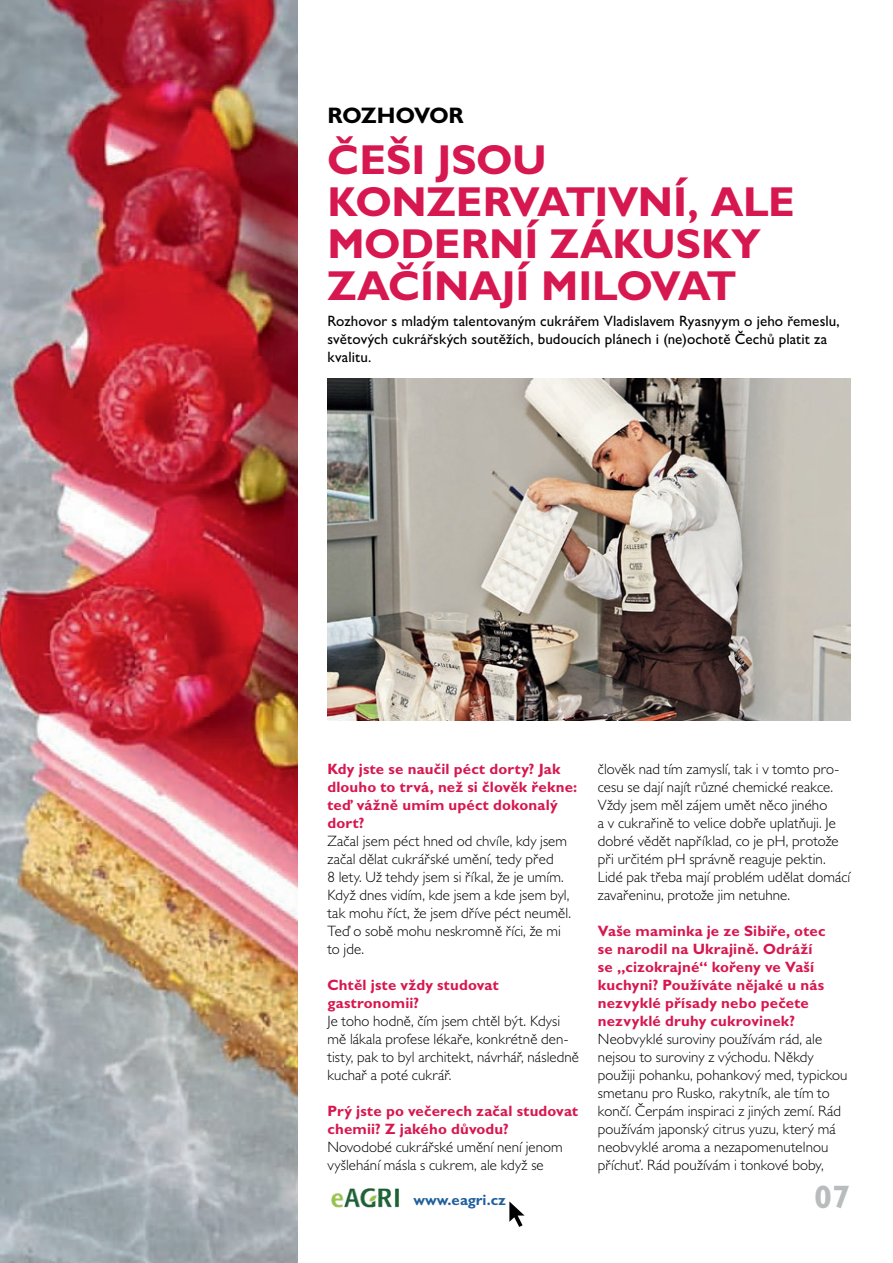
<style>
.page{position:relative;width:893px;height:1263px;background:#fff}
.page>*{position:absolute;margin:0;border:0;box-sizing:border-box;transform-origin:0 0}
.t1{font:700 42px/42px "Gill Sans MT Pro";letter-spacing:-.005em;color:#d7174f}
.t2{font:700 32.55px "Gill Sans MT Pro";color:#b8bcbd}
.t3{font:700 22.5px "Gill Sans MT Pro";letter-spacing:-.01em;color:#000002}
.t4{font:300 15px/18px "Gill Sans MT Pro";letter-spacing:.005em;color:#000002}
.t5{font:700 15px/18px "Gill Sans MT Pro";letter-spacing:.01em;color:#d7174f}
.t6{font:500 15px/18px "Gill Sans MT Pro";letter-spacing:.005em;color:#000002}
.t7{font:700 15px "Gill Sans MT Pro";color:#205f9e}
</style>
<div class="page">
<img style="left:0;top:0;width:298px;height:1263px">
<img style="left:327px;top:378px;width:523px;height:342px">
<img style="left:331px;top:1188px;width:68px;height:20px">
<svg style="left:509px;top:1201px;width:16px;height:26px"></svg>
<h3 class="t3" style="left:327px;top:102px;width:138px">ROZHOVOR</h3>
<h1 class="t1" style="left:327px;top:138px;width:469px">ČEŠI JSOU<br>KONZERVATIVNÍ, ALE<br>MODERNÍ ZÁKUSKY<br>ZAČÍNAJÍ MILOVAT</h1>
<p class="t6" style="left:327px;top:312px;width:514px">Rozhovor s mladým talentovaným cukrářem Vladislavem Ryasnyym o jeho řemeslu, světových cukrářských soutěžích, budoucích plánech i (ne)ochotě Čechů platit za kvalitu.</p>
<p class="t5" style="left:327px;top:760px;width:251px">Kdy jste se naučil péct dorty? Jak dlouho to trvá, než si člověk řekne: teď vážně umím upéct dokonalý dort?</p>
<p class="t4" style="left:327px;top:832px;width:245px">Začal jsem péct hned od chvíle, kdy jsem začal dělat cukrářské umění, tedy před<br>8 lety. Už tehdy jsem si říkal, že je umím.<br>Když dnes vidím, kde jsem a kde jsem byl, tak mohu říct, že jsem dříve péct neuměl.<br>Teď o sobě mohu neskromně říci, že mi to jde.</p>
<p class="t5" style="left:327px;top:976px;width:173px">Chtěl jste vždy studovat gastronomii?</p>
<p class="t4" style="left:327px;top:1012px;width:253px">Je toho hodně, čím jsem chtěl být. Kdysi mě lákala profese lékaře, konkrétně den&shy;tisty, pak to byl architekt, návrhář, následně kuchař a poté cukrář.</p>
<p class="t5" style="left:327px;top:1102px;width:252px">Prý jste po večerech začal studovat chemii? Z jakého důvodu?</p>
<p class="t4" style="left:327px;top:1138px;width:237px">Novodobé cukrářské umění není jenom vyšlehání másla s cukrem, ale když se</p>
<p class="t4" style="left:598px;top:760px;width:254px">člověk nad tím zamyslí, tak i v tomto pro&shy;cesu se dají najít různé chemické reakce.<br>Vždy jsem měl zájem umět něco jiného<br>a v cukrařině to velice dobře uplatňuji. Je dobré vědět například, co je pH, protože při určitém pH správně reaguje pektin.<br>Lidé pak třeba mají problém udělat domácí zavařeninu, protože jim netuhne.</p>
<p class="t5" style="left:598px;top:922px;width:229px">Vaše maminka je ze Sibiře, otec se narodil na Ukrajině. Odráží se „cizokrajné“ kořeny ve Vaší kuchyni? Používáte nějaké u nás nezvyklé přísady nebo pečete nezvyklé druhy cukrovinek?</p>
<p class="t4" style="left:598px;top:1030px;width:251px">Neobvyklé suroviny používám rád, ale nejsou to suroviny z východu. Někdy použiji pohanku, pohankový med, typickou smetanu pro Rusko, rakytník, ale tím to končí. Čerpám inspiraci z jiných zemí. Rád používám japonský citrus yuzu, který má neobvyklé aroma a nezapomenutelnou příchuť. Rád používám i tonkové boby,</p>
<p class="t7" style="left:413px;top:1190px;width:94px">www.eagri.cz</p>
<h2 class="t2" style="left:814px;top:1176px;width:37px">07</h2>
</div>
